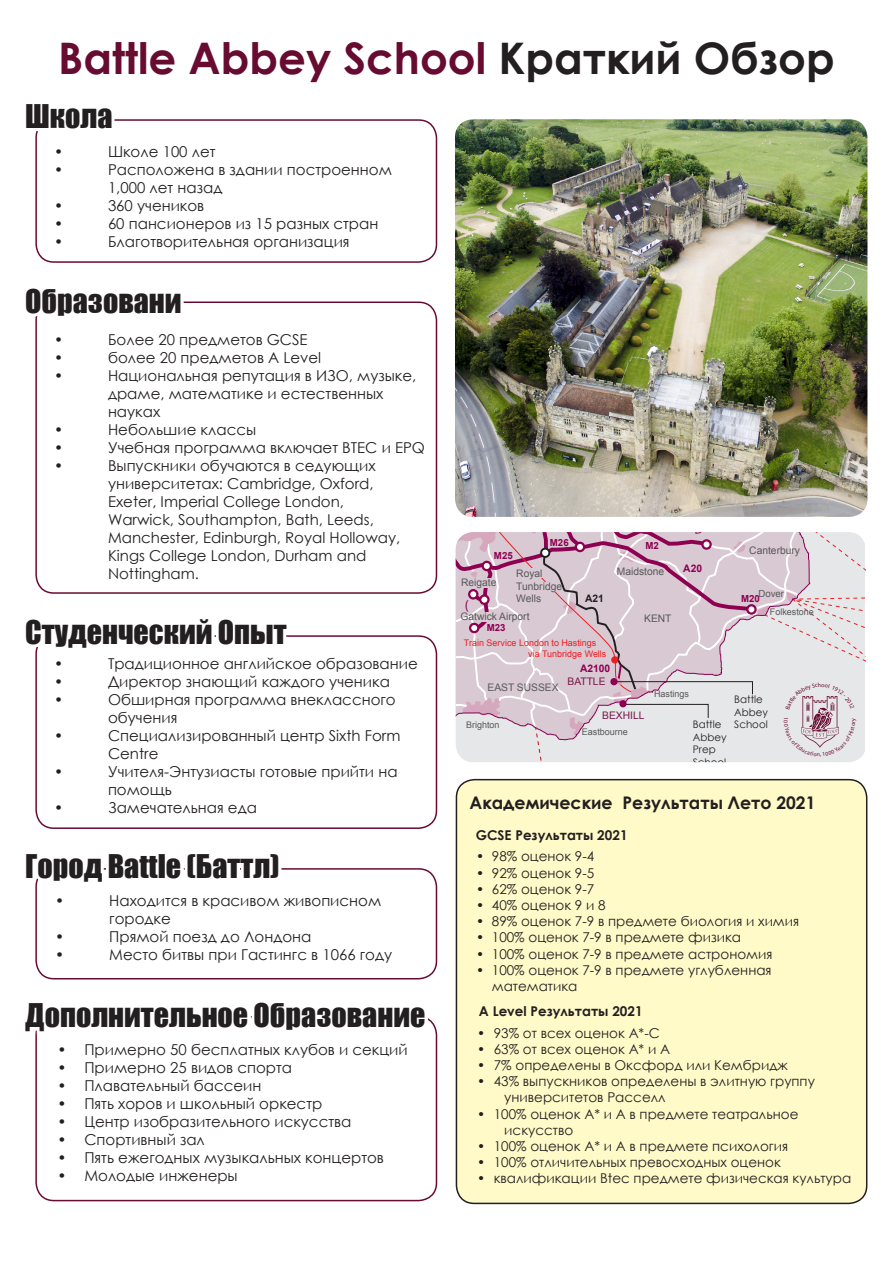
<style>
.page{position:relative;width:893px;height:1263px;background:#fff}
.page>*{position:absolute;margin:0;border:0;box-sizing:border-box;transform-origin:0 0}
.t1{font:700 43.5px "Century Gothic";color:#680b31}
.t2{font:30px "Impact";color:#231f20}
.t3{font:700 17.4px "Century Gothic";color:#231f20}
.t4{font:15px/18px "Century Gothic";color:#231f20}
.t5{font:13.5px/16.2px "Century Gothic";color:#231f20}
.t6{font:700 13.5px "Century Gothic";color:#231f20}
.t7{font:10.35px/12.5px "Arial";color:#57585a}
.t8{font:10.35px/12.5px "Century Gothic";color:#231f20}
.t9{font:10.35px "Arial";color:#771749}
.t10{font:700 10.35px "Arial";color:#8d0052}
.t11{font:700 10.35px "Arial";color:#231f20}
.t12{font:700 9.75px "Arial";color:#8d0052}
.t13{font:9.75px "Arial";color:#57585a}
.t14{font:9.15px/10.9px "Arial";color:#ee1d23}
.t15{font:9.15px "Arial";color:#57585a}
.s1{color:#231f20}
</style>
<div class="page">
<img style="left:455px;top:119px;width:412px;height:398px">
<div style="left:35px;top:301px;width:402px;height:293px;border:2px solid #680b31;border-radius:18px"></div>
<div style="left:35px;top:1016px;width:402px;height:185px;border:2px solid #680b31;border-radius:18px"></div>
<div style="left:35px;top:635px;width:402px;height:194px;border:2px solid #680b31;border-radius:18px"></div>
<div style="left:35px;top:868px;width:402px;height:111px;border:2px solid #680b31;border-radius:18px"></div>
<div style="left:35px;top:119px;width:402px;height:144px;border:2px solid #680b31;border-radius:18px"></div>
<svg style="left:35px;top:635px;width:258px;height:57px"></svg>
<svg style="left:35px;top:868px;width:251px;height:20px"></svg>
<svg style="left:35px;top:1016px;width:397px;height:47px"></svg>
<svg style="left:35px;top:301px;width:152px;height:48px"></svg>
<svg style="left:35px;top:119px;width:82px;height:17px"></svg>
<div style="left:456px;top:780px;width:411px;height:423px;background:#fffac8;border-radius:18px"></div>
<div style="left:456px;top:779px;width:411px;height:425px;border:2px solid #231f20;border-radius:18px"></div>
<svg style="left:456px;top:532px;width:410px;height:230px"></svg>
<p class="t1" style="left:58px;top:25px;width:778px">Battle Abbey School <span class="s1">Краткий Обзор</span></p>
<p class="t2" style="left:25px;top:93px;width:89px">Школа</p>
<p class="t4" style="left:54px;top:142px;width:11px">•</p>
<p class="t4" style="left:108px;top:142px;width:109px">Школе 100 лет</p>
<p class="t4" style="left:54px;top:160px;width:11px">•</p>
<p class="t4" style="left:108px;top:160px;width:285px">Расположена в здании построенном<br>1,000 лет назад</p>
<p class="t4" style="left:54px;top:196px;width:11px">•</p>
<p class="t4" style="left:108px;top:196px;width:98px">360 учеников</p>
<p class="t4" style="left:54px;top:214px;width:11px">•</p>
<p class="t4" style="left:108px;top:214px;width:272px">60 пансионеров из 15 разных стран</p>
<p class="t4" style="left:54px;top:232px;width:11px">•</p>
<p class="t4" style="left:108px;top:232px;width:243px">Благотворительная организация</p>
<p class="t2" style="left:25px;top:278px;width:158px">Образовани</p>
<p class="t4" style="left:54px;top:331px;width:11px">•</p>
<p class="t4" style="left:108px;top:331px;width:201px">Более 20 предметов GCSE</p>
<p class="t4" style="left:54px;top:349px;width:11px">•</p>
<p class="t4" style="left:108px;top:349px;width:215px">более 20 предметов A Level</p>
<p class="t4" style="left:54px;top:367px;width:11px">•</p>
<p class="t4" style="left:108px;top:367px;width:310px">Национальная репутация в ИЗО, музыке, драме, математике и естественных науках</p>
<p class="t4" style="left:54px;top:421px;width:11px">•</p>
<p class="t4" style="left:108px;top:421px;width:150px">Небольшие классы</p>
<p class="t4" style="left:54px;top:439px;width:11px">•</p>
<p class="t4" style="left:108px;top:439px;width:319px">Учебная программа включает BTEC и EPQ</p>
<p class="t4" style="left:54px;top:457px;width:11px">•</p>
<p class="t4" style="left:108px;top:457px;width:269px">Выпускники обучаются в седующих университетах: Cambridge, Oxford,</p>
<p class="t4" style="left:108px;top:493px;width:238px">Exeter, Imperial College London,</p>
<p class="t4" style="left:108px;top:511px;width:294px">Warwick, Southampton, Bath, Leeds,<br>Manchester, Edinburgh, Royal Holloway,<br>Kings College London, Durham and<br>Nottingham.</p>
<p class="t2" style="left:25px;top:609px;width:263px">Студенческий Опыт</p>
<p class="t4" style="left:54px;top:654px;width:11px">•</p>
<p class="t4" style="left:108px;top:654px;width:311px">Традиционное английское образование</p>
<p class="t4" style="left:54px;top:672px;width:11px">•</p>
<p class="t4" style="left:108px;top:672px;width:283px">Директор знающий каждого ученика</p>
<p class="t4" style="left:54px;top:690px;width:11px">•</p>
<p class="t4" style="left:108px;top:690px;width:289px">Обширная программа внеклассного обучения</p>
<p class="t4" style="left:54px;top:726px;width:11px">•</p>
<p class="t4" style="left:108px;top:726px;width:294px">Специализированный центр Sixth Form<br>Centre</p>
<p class="t4" style="left:54px;top:762px;width:11px">•</p>
<p class="t4" style="left:108px;top:762px;width:291px">Учителя-Энтузиасты готовые прийти на помощь</p>
<p class="t4" style="left:54px;top:798px;width:11px">•</p>
<p class="t4" style="left:108px;top:798px;width:150px">Замечательная еда</p>
<p class="t2" style="left:25px;top:843px;width:256px">Город Battle (Баттл)</p>
<p class="t4" style="left:55px;top:891px;width:11px">•</p>
<p class="t4" style="left:109px;top:891px;width:273px">Находится в красивом живописном городке</p>
<p class="t4" style="left:55px;top:927px;width:11px">•</p>
<p class="t4" style="left:109px;top:927px;width:204px">Прямой поезд до Лондона</p>
<p class="t4" style="left:55px;top:945px;width:11px">•</p>
<p class="t4" style="left:109px;top:945px;width:284px">Место битвы при Гастингс в 1066 году</p>
<p class="t2" style="left:25px;top:992px;width:402px">Дополнительное Образование</p>
<p class="t4" style="left:57px;top:1040px;width:352px">• Примерно 50 бесплатных клубов и секций</p>
<p class="t4" style="left:57px;top:1058px;width:236px">• Примерно 25 видов спорта</p>
<p class="t4" style="left:57px;top:1076px;width:206px">• Плавательный бассеин</p>
<p class="t4" style="left:57px;top:1094px;width:266px">• Пять хоров и школьный оркестр</p>
<p class="t4" style="left:57px;top:1112px;width:295px">• Центр изобразительного искусства</p>
<p class="t4" style="left:57px;top:1130px;width:149px">• Спортивный зал</p>
<p class="t4" style="left:57px;top:1148px;width:328px">• Пять ежегодных музыкальных концертов</p>
<p class="t4" style="left:57px;top:1166px;width:182px">• Молодые инженеры</p>
<p class="t12" style="left:494px;top:549px;width:20px">M25</p>
<p class="t12" style="left:550px;top:535px;width:20px">M26</p>
<p class="t12" style="left:645px;top:538px;width:15px">M2</p>
<p class="t7" style="left:461px;top:576px;width:37px">Reigate</p>
<p class="t7" style="left:516px;top:567px;width:47px">Royal<br>Tunbridge<br>Wells</p>
<p class="t7" style="left:460px;top:610px;width:71px">Gatwick Airport</p>
<p class="t12" style="left:487px;top:621px;width:20px">M23</p>
<p class="t11" style="left:585px;top:591px;width:20px">A21</p>
<p class="t14" style="left:528px;top:638px;width:80px;text-indent:-64px">Train Service London to Hastings via Tunbridge Wells</p>
<p class="t7" style="left:617px;top:565px;width:49px">Maidstone</p>
<p class="t7" style="left:644px;top:612px;width:29px">KENT</p>
<p class="t10" style="left:580px;top:661px;width:32px">A2100</p>
<p class="t10" style="left:683px;top:561px;width:20px">A20</p>
<p class="t7" style="left:749px;top:544px;width:52px">Canterbury</p>
<p class="t13" style="left:758px;top:587px;width:27px">Dover</p>
<p class="t12" style="left:741px;top:591px;width:20px">M20</p>
<p class="t15" style="left:770px;top:605px;width:45px">Folkestone</p>
<p class="t7" style="left:487px;top:681px;width:73px">EAST SUSSEX</p>
<p class="t15" style="left:466px;top:719px;width:35px">Brighton</p>
<p class="t9" style="left:567px;top:675px;width:40px">BATTLE</p>
<p class="t9" style="left:602px;top:708px;width:44px">BEXHILL</p>
<p class="t15" style="left:582px;top:725px;width:47px">Eastbourne</p>
<p class="t15" style="left:654px;top:688px;width:36px">Hastings</p>
<p class="t8" style="left:734px;top:693px;width:35px">Battle<br>Abbey<br>School</p>
<p class="t8" style="left:693px;top:718px;width:35px">Battle<br>Abbey<br>Prep<br>School</p>
<p class="t3" style="left:470px;top:789px;width:347px">Академические Результаты Лето 2021</p>
<p class="t6" style="left:476px;top:825px;width:153px">GCSE Результаты 2021</p>
<p class="t5" style="left:476px;top:848px;width:120px">• 98% оценок 9-4</p>
<p class="t5" style="left:476px;top:864px;width:120px">• 92% оценок 9-5</p>
<p class="t5" style="left:476px;top:880px;width:120px">• 62% оценок 9-7</p>
<p class="t5" style="left:476px;top:897px;width:131px">• 40% оценок 9 и 8</p>
<p class="t5" style="left:476px;top:913px;width:325px">• 89% оценок 7-9 в предмете биология и химия</p>
<p class="t5" style="left:476px;top:929px;width:266px">• 100% оценок 7-9 в предмете физика</p>
<p class="t5" style="left:476px;top:945px;width:298px">• 100% оценок 7-9 в предмете астрономия</p>
<p class="t5" style="left:492px;top:961px;width:281px;text-indent:-16px">• 100% оценок 7-9 в предмете углубленная математика</p>
<p class="t6" style="left:479px;top:1001px;width:165px">A Level Результаты 2021</p>
<p class="t5" style="left:477px;top:1024px;width:184px">• 93% от всех оценок A*-C</p>
<p class="t5" style="left:477px;top:1040px;width:194px">• 63% от всех оценок A* и A</p>
<p class="t5" style="left:477px;top:1057px;width:312px">• 7% определены в Оксфорд или Кембридж</p>
<p class="t5" style="left:504px;top:1073px;width:312px;text-indent:-27px">• 43% выпускников определены в элитную группу университетов Расселл</p>
<p class="t5" style="left:504px;top:1105px;width:296px;text-indent:-27px">• 100% оценок A* и A в предмете театральное искусство</p>
<p class="t5" style="left:477px;top:1138px;width:312px">• 100% оценок A* и A в предмете психология</p>
<p class="t5" style="left:477px;top:1154px;width:305px">• 100% отличительных превосходных оценок</p>
<p class="t5" style="left:477px;top:1170px;width:375px">• квалификации Btec предмете физическая культура</p>
</div>
